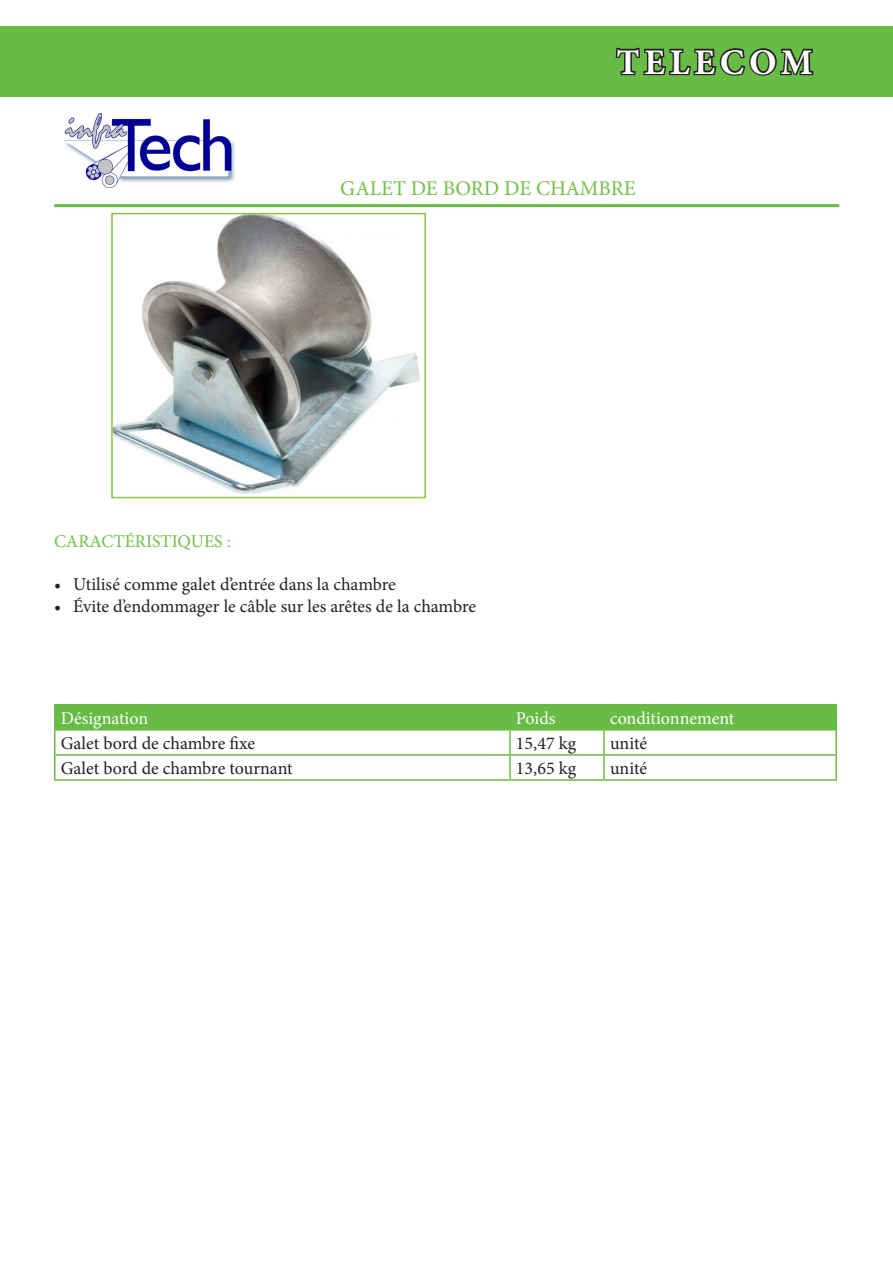
<style>
.page{position:relative;width:893px;height:1263px;background:#fff}
.page>*{position:absolute;margin:0;border:0;box-sizing:border-box;transform-origin:0 0}
.t1{font:700 36px "Minion Pro";letter-spacing:.13em;color:#fff}
.t2{font:21px "Minion Pro";color:#73c048}
.t3{font:18px "Minion Pro";letter-spacing:-.005em;color:#231f20}
.t4{font:18px "Minion Pro";color:#fff}
.t5{font:18px "Minion Pro";color:#71bf44}
</style>
<div class="page">
<div style="left:0;top:26px;width:893px;height:70px;background:#68bc45"></div>
<svg style="left:615px;top:47px;width:199px;height:29px"></svg>
<hr style="left:54px;top:204px;width:785px;height:3px;background:#68bc45">
<img style="left:64px;top:114px;width:171px;height:74px">
<div style="left:56px;top:705px;width:779px;height:24px;background:#68bc45"></div>
<hr style="left:604px;top:704px;width:233px;height:1px;background:#68bc45">
<hr style="left:835px;top:705px;width:2px;height:24px;background:#68bc45">
<hr style="left:604px;top:729px;width:233px;height:1px;background:#68bc45">
<hr style="left:835px;top:730px;width:2px;height:24px;background:#68bc45">
<hr style="left:604px;top:754px;width:233px;height:2px;background:#68bc45">
<hr style="left:835px;top:756px;width:2px;height:23px;background:#68bc45">
<hr style="left:604px;top:779px;width:233px;height:2px;background:#68bc45">
<hr style="left:54px;top:704px;width:456px;height:1px;background:#68bc45">
<hr style="left:54px;top:705px;width:2px;height:24px;background:#68bc45">
<hr style="left:54px;top:729px;width:456px;height:1px;background:#68bc45">
<hr style="left:54px;top:730px;width:2px;height:24px;background:#68bc45">
<hr style="left:54px;top:754px;width:456px;height:2px;background:#68bc45">
<hr style="left:54px;top:756px;width:2px;height:23px;background:#68bc45">
<hr style="left:54px;top:779px;width:456px;height:2px;background:#68bc45">
<hr style="left:510px;top:704px;width:94px;height:1px;background:#68bc45">
<hr style="left:509px;top:705px;width:2px;height:24px;background:#68bc45">
<hr style="left:603px;top:705px;width:2px;height:24px;background:#68bc45">
<hr style="left:510px;top:729px;width:94px;height:1px;background:#68bc45">
<hr style="left:509px;top:730px;width:2px;height:24px;background:#68bc45">
<hr style="left:603px;top:730px;width:2px;height:24px;background:#68bc45">
<hr style="left:510px;top:754px;width:94px;height:2px;background:#68bc45">
<hr style="left:509px;top:756px;width:2px;height:23px;background:#68bc45">
<hr style="left:603px;top:756px;width:2px;height:23px;background:#68bc45">
<hr style="left:510px;top:779px;width:94px;height:2px;background:#68bc45">
<img style="left:114px;top:216px;width:306px;height:277px">
<div style="left:111px;top:213px;width:315px;height:285px;border:2px solid #89c542"></div>
<p class="t1" style="left:616px;top:37px;width:198px">TELECOM</p>
<p class="t2" style="left:340px;top:174px;width:297px">GALET DE BORD DE CHAMBRE</p>
<p class="t5" style="left:54px;top:529px;width:179px">CARACTÉRISTIQUES :</p>
<p class="t3" style="left:54px;top:572px;width:343px">• Utilisé comme galet d’entrée dans la chambre</p>
<p class="t3" style="left:54px;top:594px;width:424px">• Évite d’endommager le câble sur les arêtes de la chambre</p>
<p class="t4" style="left:61px;top:706px;width:89px">Désignation</p>
<p class="t4" style="left:516px;top:706px;width:41px">Poids</p>
<p class="t4" style="left:610px;top:706px;width:126px">conditionnement</p>
<p class="t3" style="left:61px;top:731px;width:196px">Galet bord de chambre fixe</p>
<p class="t3" style="left:516px;top:731px;width:62px">15,47 kg</p>
<p class="t3" style="left:610px;top:731px;width:39px">unité</p>
<p class="t3" style="left:61px;top:756px;width:233px">Galet bord de chambre tournant</p>
<p class="t3" style="left:516px;top:756px;width:62px">13,65 kg</p>
<p class="t3" style="left:610px;top:756px;width:39px">unité</p>
</div>
